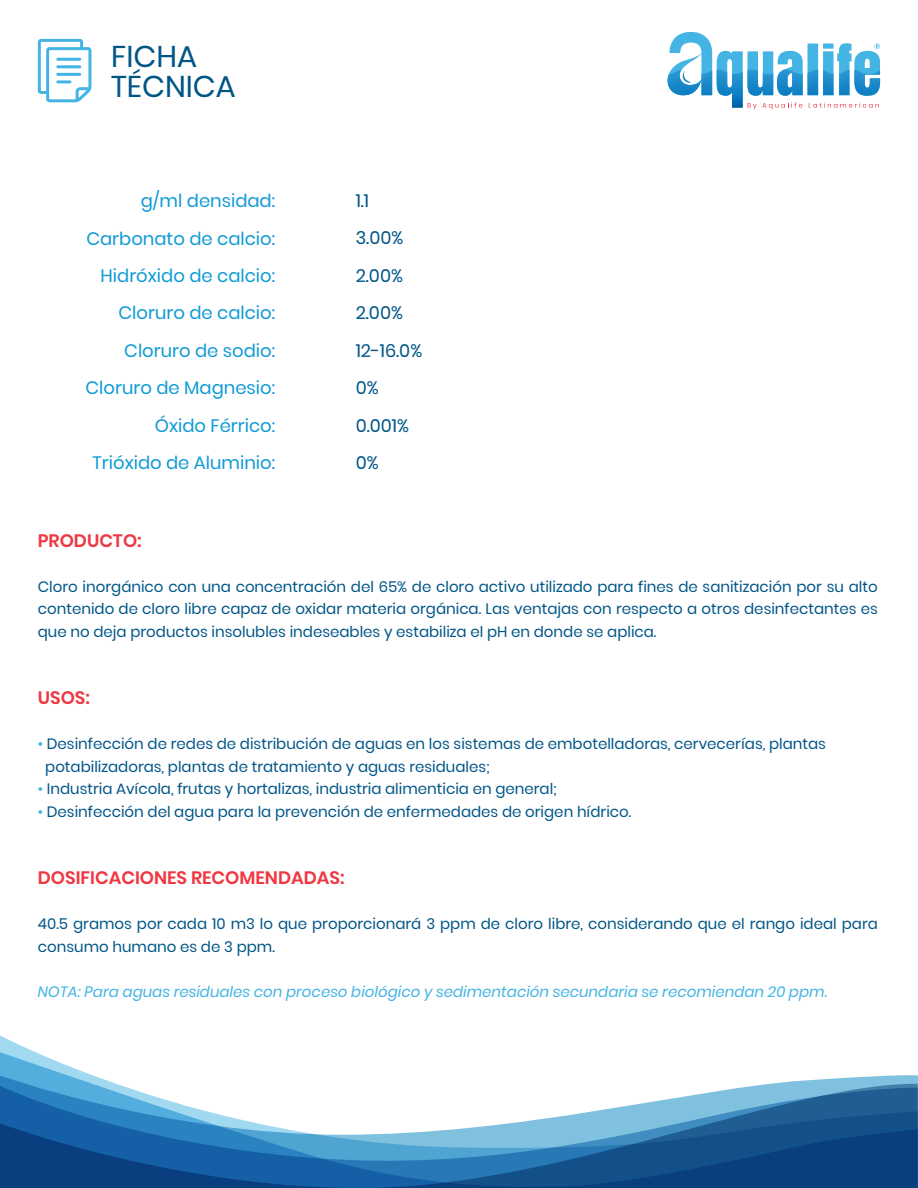
<style>
.page{position:relative;width:918px;height:1188px;background:#fff}
.page>*{position:absolute;margin:0;border:0;box-sizing:border-box;transform-origin:0 0}
.t1{font:30px/30px "Poppins";color:#005587}
.t2{font:18px/37.5px "Poppins";color:#0f9ad6;text-align:right}
.t3{font:600 18px "Poppins";color:#ef3742}
.t4{font:18px/37.5px "Poppins";color:#005587}
.t5{font:15px/22.5px "Poppins";color:#005587}
.t6{font:italic 15px "Poppins";color:#43b4e3}
.s1{color:#43b4e3}
</style>
<div class="page">
<svg style="left:0;top:1052px;width:91px;height:23px"></svg>
<svg style="left:0;top:1075px;width:918px;height:9px"></svg>
<svg style="left:0;top:1084px;width:918px;height:104px"></svg>
<svg style="left:668px;top:32px;width:212px;height:77px"></svg>
<svg style="left:38px;top:39px;width:53px;height:63px"></svg>
<h1 class="t1" style="left:111px;top:41px;width:126px">FICHA<br>TÉCNICA</h1>
<p class="t2" style="left:86px;top:182px;width:191px">g/ml densidad:<br>Carbonato de calcio:<br>Hidróxido de calcio:<br>Cloruro de calcio:<br>Cloruro de sodio:<br>Cloruro de Magnesio:<br>Óxido Férrico:<br>Trióxido de Aluminio:</p>
<p class="t4" style="left:356px;top:182px;width:68px">1.1<br>3.00%<br>2.00%<br>2.00%<br>12-16.0%<br>0%<br>0.001%<br>0%</p>
<p class="t3" style="left:38px;top:530px;width:105px">PRODUCTO:</p>
<p class="t5" style="left:38px;top:576px;width:842px;text-align:justify">Cloro inorgánico con una concentración del 65% de cloro activo utilizado para fines de sanitización por su alto contenido de cloro libre capaz de oxidar materia orgánica. Las ventajas con respecto a otros desinfectantes es que no deja productos insolubles indeseables y estabiliza el pH en donde se aplica.</p>
<p class="t3" style="left:38px;top:688px;width:54px">USOS:</p>
<p class="t5" style="left:45px;top:733px;width:782px;text-indent:-7px"><span class="s1">•</span> Desinfección de redes de distribución de aguas en los sistemas de embotelladoras, cervecerías, plantas potabilizadoras, plantas de tratamiento y aguas residuales;</p>
<p class="t5" style="left:38px;top:778px;width:521px"><span class="s1">•</span> Industria Avícola, frutas y hortalizas, industria alimenticia en general;</p>
<p class="t5" style="left:38px;top:801px;width:595px"><span class="s1">•</span> Desinfección del agua para la prevención de enfermedades de origen hídrico.</p>
<p class="t3" style="left:38px;top:868px;width:308px">DOSIFICACIONES RECOMENDADAS:</p>
<p class="t5" style="left:38px;top:913px;width:842px">40.5 gramos por cada 10 m3 lo que proporcionará 3 ppm de cloro libre, considerando que el rango ideal para consumo humano es de 3 ppm.</p>
<p class="t6" style="left:38px;top:983px;width:791px">NOTA: Para aguas residuales con proceso biológico y sedimentación secundaria se recomiendan 20 ppm.</p>
</div>
